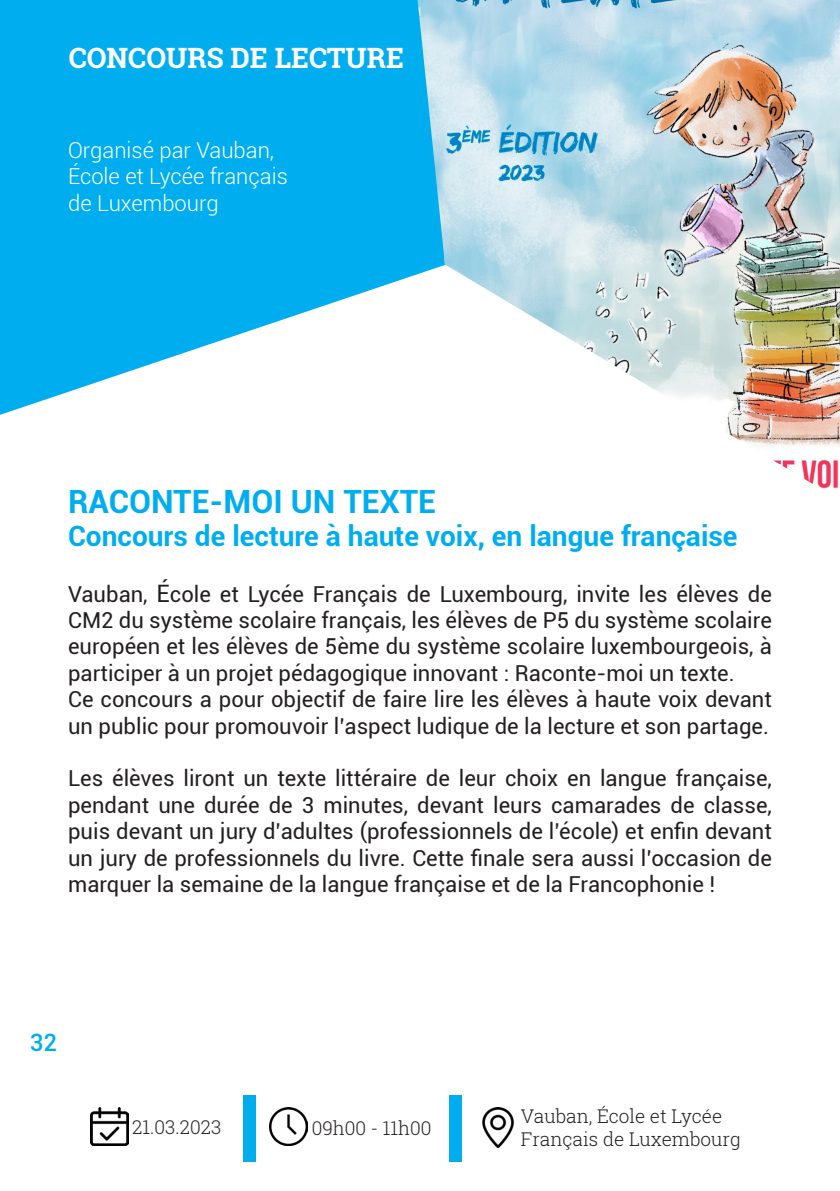
<style>
.page{position:relative;width:840px;height:1191px;background:#fff}
.page>*{position:absolute;margin:0;border:0;box-sizing:border-box;transform-origin:0 0}
.t1{font:700 32px "Roboto";color:#00aeef}
.t2{font:700 28px "Roboto";color:#00aeef}
.t3{font:700 28px "Roboto Slab";color:#fff}
.t4{font:500 24px "Roboto";color:#00aeef}
.t5{font:22px/26.4px "Roboto";color:#231f20;text-align:justify}
.t6{font:300 22px "Roboto";color:#fff}
.t7{font:300 19px "Roboto Slab";color:#231f20}
.s1{font-size:24px}
</style>
<div class="page">
<svg style="left:0;top:0;width:417px;height:415px;fill:#00aeef"></svg>
<img style="left:417px;top:0;width:422px;height:489px">
<div style="left:449px;top:1095px;width:13px;height:66px;background:#00aeef"></div>
<img style="left:90px;top:1108px;width:38px;height:37px">
<img style="left:482px;top:1107px;width:32px;height:40px">
<img style="left:269px;top:1108px;width:38px;height:37px">
<div style="left:243px;top:1095px;width:13px;height:66px;background:#00aeef"></div>
<p class="t3" style="left:69px;top:38px;width:336px">CONCOURS DE LECTURE</p>
<p class="t6" style="left:68px;top:135px;width:207px">Organisé par Vauban,</p>
<p class="t6" style="left:68px;top:161px;width:221px">École et Lycée français</p>
<p class="t6" style="left:68px;top:188px;width:152px">de Luxembourg</p>
<p class="t1" style="left:68px;top:479px;width:369px">RACONTE-MOI UN TEXTE</p>
<p class="t2" style="left:68px;top:516px;width:670px">Concours de lecture à haute voix, en langue française</p>
<p class="t5" style="left:68px;top:579px;width:704px">Vauban, <span class="s1">É</span>cole et Lycée Français de Luxembourg, invite les élèves de CM2 du système scolaire français, les élèves de P5 du système scolaire européen et les élèves de 5ème du système scolaire luxembourgeois, à participer à un projet pédagogique innovant : Raconte-moi un texte.</p>
<p class="t5" style="left:68px;top:685px;width:704px">Ce concours a pour objectif de faire lire les élèves à haute voix devant un public pour promouvoir l’aspect ludique de la lecture et son partage.</p>
<p class="t5" style="left:68px;top:764px;width:704px">Les élèves liront un texte littéraire de leur choix en langue française, pendant une durée de 3 minutes, devant leurs camarades de classe, puis devant un jury d’adultes (professionnels de l’école) et enfin devant un jury de professionnels du livre. Cette finale sera aussi l’occasion de marquer la semaine de la langue française et de la Francophonie !</p>
<p class="t4" style="left:30px;top:1025px;width:29px">32</p>
<p class="t7" style="left:132px;top:1114px;width:90px">21.03.2023</p>
<p class="t7" style="left:311px;top:1115px;width:121px">09h00 - 11h00</p>
<p class="t7" style="left:520px;top:1103px;width:203px">Vauban, École et Lycée</p>
<p class="t7" style="left:520px;top:1125px;width:221px">Français de Luxembourg</p>
</div>
